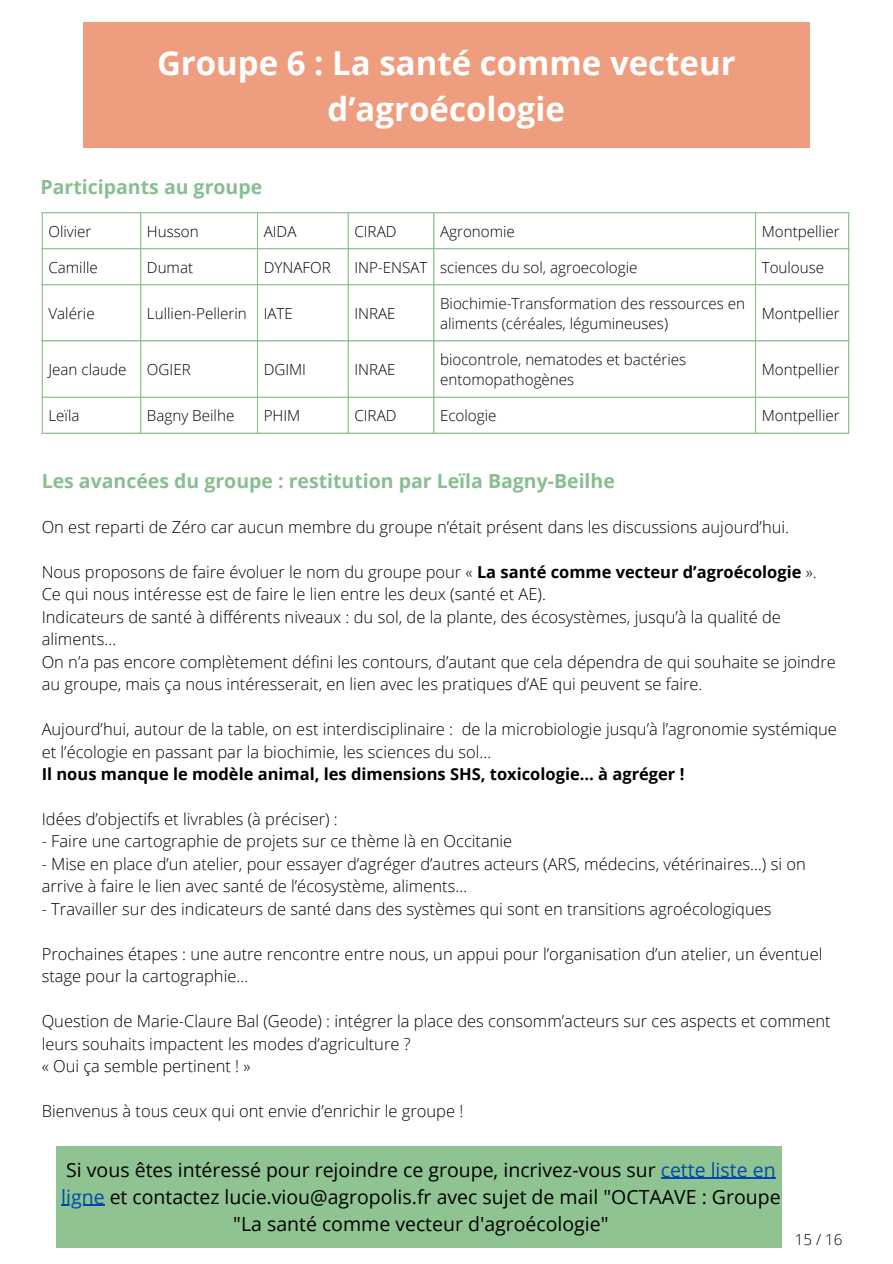
<style>
.page{position:relative;width:893px;height:1264px;background:#fff}
.page>*{position:absolute;margin:0;border:0;box-sizing:border-box;transform-origin:0 0}
.t1{font:700 33px/46px "Open Sans";color:#fff;text-align:center}
.t2{font:19.5px/27px "Open Sans";color:#000;text-align:center}
.t3{font:700 19.5px "Open Sans";color:#88be91}
.t4{font:300 16.5px/22.5px "Open Sans";color:#000}
.t5{font:700 16.5px "Open Sans";color:#000}
.t6{font:300 15.15px/20.2px "Open Sans";color:#000}
.s1{font-weight:700}
.s2{color:#004aad}
</style>
<div class="page">
<div style="left:84px;top:22px;width:725px;height:126px;background:#ee9d7f"></div>
<hr style="left:42px;top:213px;width:1px;height:219px;background:#90c392">
<hr style="left:140px;top:213px;width:1px;height:219px;background:#90c392">
<hr style="left:257px;top:213px;width:1px;height:219px;background:#90c392">
<hr style="left:347px;top:213px;width:2px;height:219px;background:#90c392">
<hr style="left:433px;top:213px;width:1px;height:219px;background:#90c392">
<hr style="left:755px;top:213px;width:1px;height:219px;background:#90c392">
<hr style="left:848px;top:213px;width:1px;height:219px;background:#90c392">
<hr style="left:42px;top:212px;width:807px;height:1px;background:#90c392">
<hr style="left:42px;top:248px;width:807px;height:1px;background:#90c392">
<hr style="left:42px;top:284px;width:807px;height:1px;background:#90c392">
<hr style="left:42px;top:340px;width:807px;height:1px;background:#90c392">
<hr style="left:42px;top:396px;width:807px;height:2px;background:#90c392">
<hr style="left:42px;top:432px;width:807px;height:2px;background:#90c392">
<div style="left:56px;top:1146px;width:725px;height:101px;background:#90c392"></div>
<hr style="left:660px;top:1177px;width:115px;height:1px;background:#004aad">
<hr style="left:61px;top:1204px;width:44px;height:1px;background:#004aad">
<p class="t1" style="left:157px;top:39px;width:580px">Groupe 6 : La santé comme vecteur d’agroécologie</p>
<p class="t3" style="left:41px;top:173px;width:223px">Participants au groupe</p>
<p class="t6" style="left:48px;top:221px;width:45px">Olivier</p>
<p class="t6" style="left:147px;top:221px;width:53px">Husson</p>
<p class="t6" style="left:264px;top:221px;width:34px">AIDA</p>
<p class="t6" style="left:354px;top:221px;width:44px">CIRAD</p>
<p class="t6" style="left:440px;top:221px;width:76px">Agronomie</p>
<p class="t6" style="left:761px;top:221px;width:79px">Montpellier</p>
<p class="t6" style="left:48px;top:257px;width:51px">Camille</p>
<p class="t6" style="left:147px;top:257px;width:48px">Dumat</p>
<p class="t6" style="left:264px;top:257px;width:69px">DYNAFOR</p>
<p class="t6" style="left:354px;top:257px;width:75px">INP-ENSAT</p>
<p class="t6" style="left:440px;top:257px;width:199px">sciences du sol, agroecologie</p>
<p class="t6" style="left:761px;top:257px;width:64px">Toulouse</p>
<p class="t6" style="left:48px;top:303px;width:48px">Valérie</p>
<p class="t6" style="left:147px;top:303px;width:101px">Lullien-Pellerin</p>
<p class="t6" style="left:264px;top:303px;width:31px">IATE</p>
<p class="t6" style="left:354px;top:303px;width:43px">INRAE</p>
<p class="t6" style="left:440px;top:293px;width:306px">Biochimie-Transformation des ressources en aliments (céréales, légumineuses)</p>
<p class="t6" style="left:761px;top:303px;width:79px">Montpellier</p>
<p class="t6" style="left:48px;top:359px;width:79px">Jean claude</p>
<p class="t6" style="left:147px;top:359px;width:45px">OGIER</p>
<p class="t6" style="left:264px;top:359px;width:44px">DGIMI</p>
<p class="t6" style="left:354px;top:359px;width:43px">INRAE</p>
<p class="t6" style="left:440px;top:349px;width:248px">biocontrole, nematodes et bactéries entomopathogènes</p>
<p class="t6" style="left:761px;top:359px;width:79px">Montpellier</p>
<p class="t6" style="left:48px;top:405px;width:33px">Leïla</p>
<p class="t6" style="left:147px;top:405px;width:89px">Bagny Beilhe</p>
<p class="t6" style="left:264px;top:405px;width:38px">PHIM</p>
<p class="t6" style="left:354px;top:405px;width:44px">CIRAD</p>
<p class="t6" style="left:440px;top:405px;width:58px">Ecologie</p>
<p class="t6" style="left:761px;top:405px;width:79px">Montpellier</p>
<p class="t3" style="left:42px;top:467px;width:574px">Les avancées du groupe : restitution par Leïla Bagny-Beilhe</p>
<p class="t4" style="left:42px;top:515px;width:748px">On est reparti de Zéro car aucun membre du groupe n’était présent dans les discussions aujourd’hui.</p>
<p class="t4" style="left:42px;top:560px;width:776px">Nous proposons de faire évoluer le nom du groupe pour « <span class="s1">La santé comme vecteur d’agroécologie</span> ».</p>
<p class="t4" style="left:42px;top:582px;width:505px">Ce qui nous intéresse est de faire le lien entre les deux (santé et AE).</p>
<p class="t4" style="left:42px;top:605px;width:740px">Indicateurs de santé à différents niveaux : du sol, de la plante, des écosystèmes, jusqu’à la qualité de aliments…</p>
<p class="t4" style="left:42px;top:650px;width:795px">On n’a pas encore complètement défini les contours, d’autant que cela dépendra de qui souhaite se joindre au groupe, mais ça nous intéresserait, en lien avec les pratiques d’AE qui peuvent se faire.</p>
<p class="t4" style="left:42px;top:717px;width:796px">Aujourd’hui, autour de la table, on est interdisciplinaire : de la microbiologie jusqu’à l’agronomie systémique et l’écologie en passant par la biochimie, les sciences du sol…</p>
<p class="t5" style="left:42px;top:762px;width:644px">Il nous manque le modèle animal, les dimensions SHS, toxicologie… à agréger !</p>
<p class="t4" style="left:42px;top:807px;width:297px">Idées d’objectifs et livrables (à préciser) :</p>
<p class="t4" style="left:42px;top:829px;width:472px">- Faire une cartographie de projets sur ce thème là en Occitanie</p>
<p class="t4" style="left:42px;top:852px;width:765px">- Mise en place d’un atelier, pour essayer d’agréger d’autres acteurs (ARS, médecins, vétérinaires…) si on arrive à faire le lien avec santé de l’écosystème, aliments…</p>
<p class="t4" style="left:42px;top:897px;width:731px">- Travailler sur des indicateurs de santé dans des systèmes qui sont en transitions agroécologiques</p>
<p class="t4" style="left:42px;top:942px;width:782px">Prochaines étapes : une autre rencontre entre nous, un appui pour l’organisation d’un atelier, un éventuel stage pour la cartographie…</p>
<p class="t4" style="left:42px;top:1009px;width:790px">Question de Marie-Claure Bal (Geode) : intégrer la place des consomm’acteurs sur ces aspects et comment leurs souhaits impactent les modes d’agriculture ?</p>
<p class="t4" style="left:42px;top:1054px;width:210px">« Oui ça semble pertinent ! »</p>
<p class="t4" style="left:42px;top:1099px;width:423px">Bienvenus à tous ceux qui ont envie d’enrichir le groupe !</p>
<p class="t2" style="left:61px;top:1155px;width:721px">Si vous êtes intéressé pour rejoindre ce groupe, incrivez-vous sur <span class="s2">cette liste en ligne</span> et contactez lucie.viou@agropolis.fr avec sujet de mail "OCTAAVE : Groupe "La santé comme vecteur d'agroécologie"</p>
<p class="t6" style="left:794px;top:1228px;width:49px">15 / 16</p>
</div>
